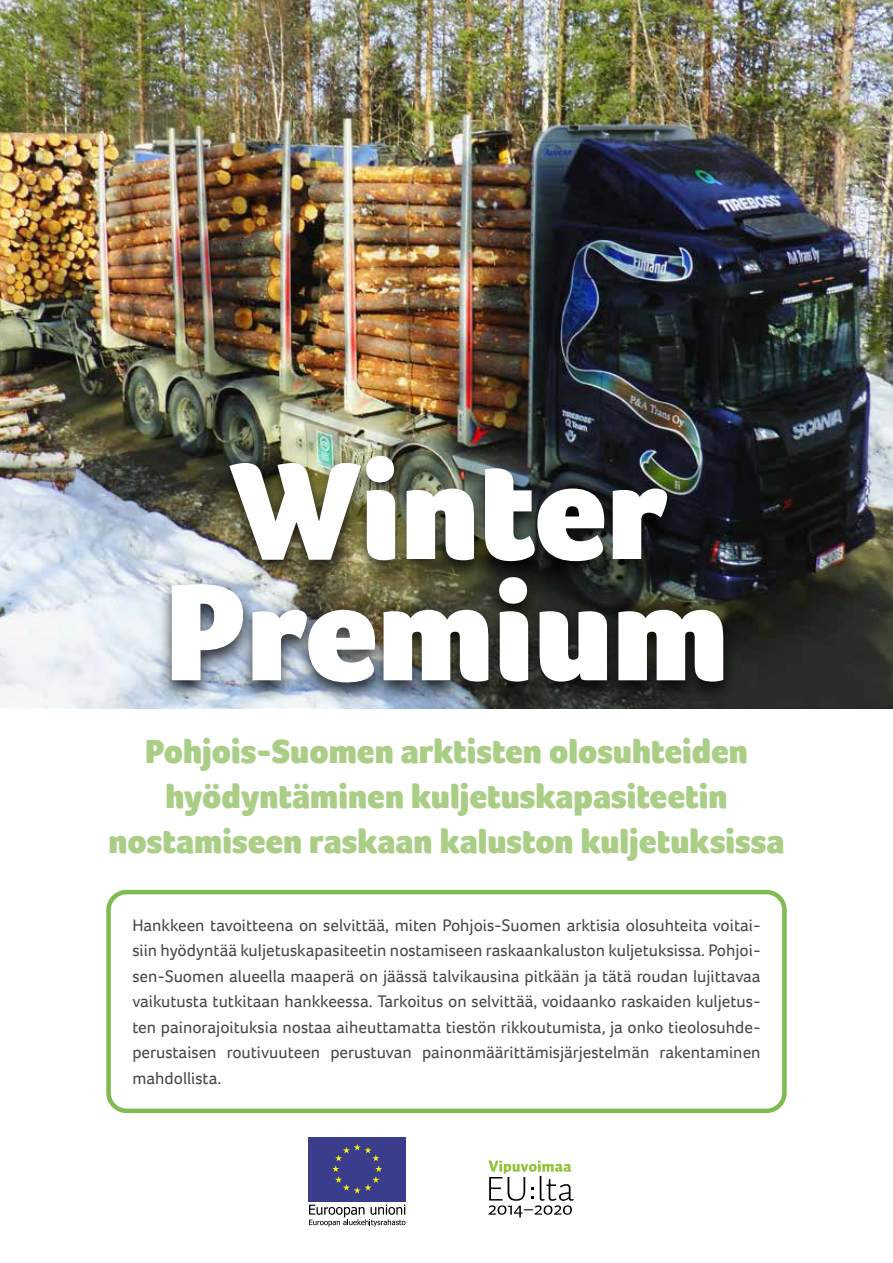
<style>
.page{position:relative;width:893px;height:1263px;background:#fff}
.page>*{position:absolute;margin:0;border:0;box-sizing:border-box;transform-origin:0 0}
.t1{font:900 142.05px/121.2px "Foco";color:#fff;text-align:center}
.t2{font:900 34.5px/45px "Foco";color:#aace86;text-align:center}
.t3{font:17.25px/25.5px "Foco";color:#484848;text-align:justify}
</style>
<div class="page">
<img style="left:0;top:0;width:893px;height:708px">
<div style="left:106px;top:890px;width:681px;height:223px;border:4px solid #80bb52;border-radius:18px"></div>
<div style="left:309px;top:1137px;width:97px;height:64px;background:#3a3d8c"></div>
<svg style="left:332px;top:1144px;width:50px;height:49px"></svg>
<svg style="left:309px;top:1204px;width:96px;height:22px"></svg>
<svg style="left:488px;top:1160px;width:86px;height:57px"></svg>
<div style="left:158px;top:451px;width:579px;height:254px;background:#000;opacity:.75"></div>
<h1 class="t1" style="left:164px;top:449px;width:566px">Winter<br>Premium</h1>
<h2 class="t2" style="left:108px;top:729px;width:677px">Pohjois-Suomen arktisten olosuhteiden hyödyntäminen kuljetuskapasiteetin nostamiseen raskaan kaluston kuljetuksissa</h2>
<p class="t3" style="left:132px;top:912px;width:630px">Hankkeen tavoitteena on selvittää, miten Pohjois-Suomen arktisia olosuhteita voitai&shy;siin hyödyntää kuljetuskapasiteetin nostamiseen raskaankaluston kuljetuksissa. Pohjoi&shy;sen-Suomen alueella maaperä on jäässä talvikausina pitkään ja tätä roudan lujittavaa vaikutusta tutkitaan hankkeessa. Tarkoitus on selvittää, voidaanko raskaiden kuljetus&shy;ten painorajoituksia nostaa aiheuttamatta tiestön rikkoutumista, ja onko tieolosuhde&shy;perustaisen routivuuteen perustuvan painonmäärittämisjärjestelmän rakentaminen mahdollista.</p>
</div>
